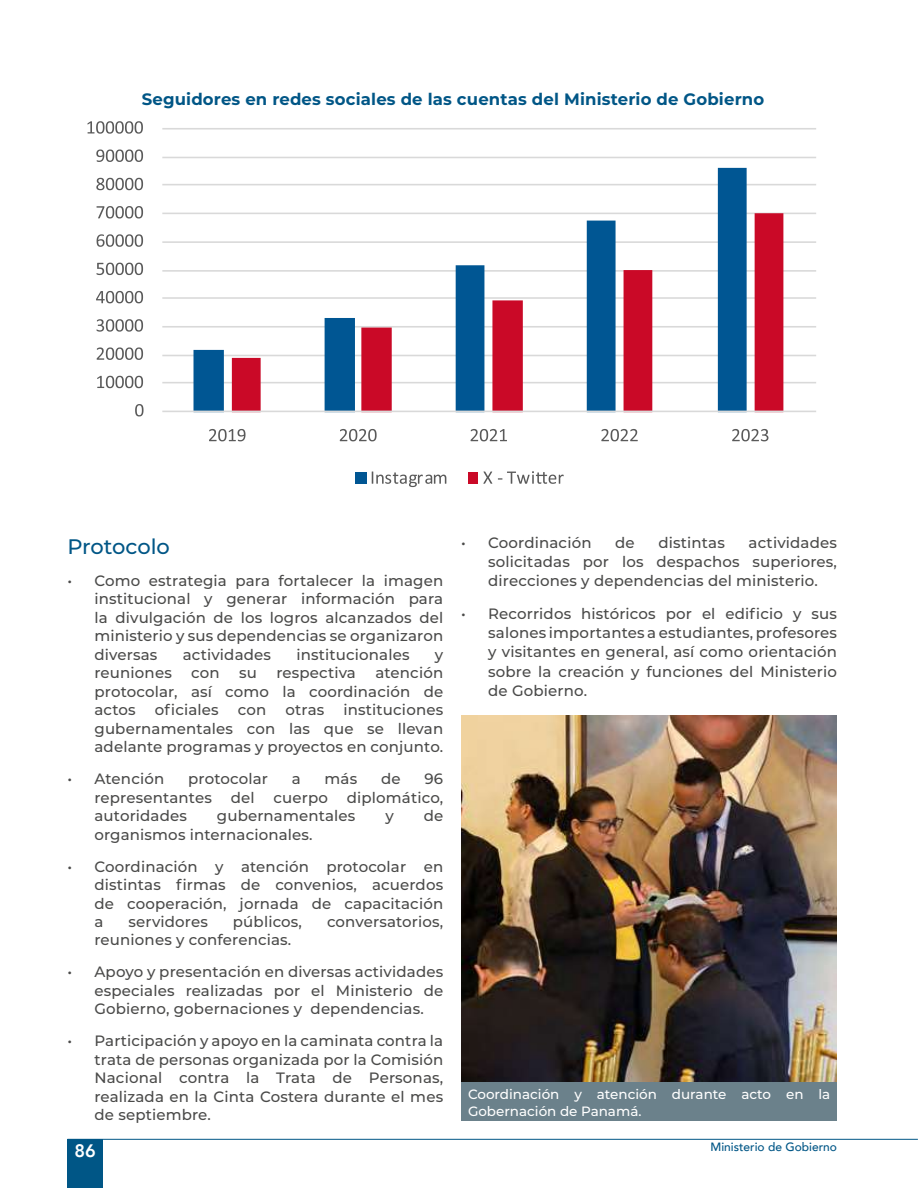
<style>
.page{position:relative;width:918px;height:1188px;background:#fff}
.page>*{position:absolute;margin:0;border:0;box-sizing:border-box;transform-origin:0 0}
.t1{font:500 21px "Montserrat";letter-spacing:-.005em;color:#005686}
.t2{font:800 18px "Avenir";color:#fff}
.t3{font:700 16.5px "Montserrat";letter-spacing:.01em;color:#005686}
.t4{font:500 15px/18.5px "Montserrat";letter-spacing:.01em;color:#4a4a49;text-align:justify}
.t5{font:500 13.5px/16.2px "Montserrat";color:#fff}
.t6{font:500 12px "Avenir";color:#005686}
</style>
<div class="page">
<hr style="left:68px;top:1139px;width:850px;height:1px;background:#005686">
<div style="left:68px;top:1139px;width:35px;height:49px;background:#005686"></div>
<img style="left:461px;top:716px;width:376px;height:366px">
<div style="left:461px;top:1082px;width:376px;height:38px;background:#6b818b"></div>
<hr style="left:162px;top:128px;width:654px;height:2px;background:#d9d9d9">
<hr style="left:162px;top:157px;width:654px;height:1px;background:#d9d9d9">
<hr style="left:162px;top:184px;width:654px;height:1px;background:#d9d9d9">
<hr style="left:162px;top:213px;width:654px;height:1px;background:#d9d9d9">
<hr style="left:162px;top:241px;width:654px;height:2px;background:#d9d9d9">
<hr style="left:162px;top:270px;width:654px;height:2px;background:#d9d9d9">
<hr style="left:162px;top:297px;width:654px;height:2px;background:#d9d9d9">
<hr style="left:162px;top:326px;width:654px;height:2px;background:#d9d9d9">
<hr style="left:162px;top:355px;width:654px;height:1px;background:#d9d9d9">
<hr style="left:162px;top:382px;width:654px;height:1px;background:#d9d9d9">
<svg style="left:194px;top:168px;width:553px;height:243px"></svg>
<svg style="left:232px;top:213px;width:551px;height:198px"></svg>
<hr style="left:162px;top:411px;width:654px;height:1px;background:#d9d9d9">
<svg style="left:135px;top:404px;width:9px;height:12px"></svg>
<svg style="left:97px;top:376px;width:46px;height:12px"></svg>
<svg style="left:97px;top:347px;width:46px;height:13px"></svg>
<svg style="left:97px;top:319px;width:46px;height:13px"></svg>
<svg style="left:96px;top:291px;width:47px;height:12px"></svg>
<svg style="left:97px;top:263px;width:46px;height:12px"></svg>
<svg style="left:97px;top:234px;width:46px;height:13px"></svg>
<svg style="left:97px;top:206px;width:46px;height:13px"></svg>
<svg style="left:96px;top:178px;width:47px;height:12px"></svg>
<svg style="left:96px;top:149px;width:47px;height:13px"></svg>
<svg style="left:87px;top:121px;width:56px;height:13px"></svg>
<svg style="left:209px;top:429px;width:37px;height:12px"></svg>
<svg style="left:340px;top:429px;width:37px;height:12px"></svg>
<svg style="left:471px;top:429px;width:36px;height:12px"></svg>
<svg style="left:601px;top:429px;width:37px;height:12px"></svg>
<svg style="left:732px;top:429px;width:36px;height:12px"></svg>
<div style="left:355px;top:473px;width:11px;height:11px;background:#005693"></div>
<svg style="left:372px;top:472px;width:74px;height:15px"></svg>
<div style="left:468px;top:473px;width:10px;height:11px;background:#ca0927"></div>
<svg style="left:483px;top:472px;width:9px;height:12px"></svg>
<svg style="left:498px;top:471px;width:66px;height:13px"></svg>
<p class="t3" style="left:142px;top:87px;width:624px">Seguidores en redes sociales de las cuentas del Ministerio de Gobierno</p>
<h1 class="t1" style="left:68px;top:532px;width:104px">Protocolo</h1>
<p class="t4" style="left:94px;top:571px;width:350px;text-indent:-27px">• Como estrategia para fortalecer la imagen institucional y generar información para la divulgación de los logros alcanzados del ministerio y sus dependencias se organizaron diversas</p>
<p class="t4" style="left:183px;top:645px;width:90px">actividades</p>
<p class="t4" style="left:296px;top:645px;width:115px">institucionales</p>
<p class="t4" style="left:435px;top:645px;width:10px">y</p>
<p class="t4" style="left:94px;top:663px;width:350px;text-indent:281px">atención protocolar, así como la coordinación de actos</p>
<p class="t4" style="left:94px;top:663px;width:79px">reuniones</p>
<p class="t4" style="left:191px;top:663px;width:30px">con</p>
<p class="t4" style="left:239px;top:663px;width:19px">su</p>
<p class="t4" style="left:276px;top:663px;width:81px">respectiva</p>
<p class="t4" style="left:94px;top:700px;width:350px;text-indent:249px">instituciones gubernamentales con las que se llevan adelante programas y proyectos en conjunto.</p>
<p class="t4" style="left:68px;top:769px;width:98px">• Atención</p>
<p class="t4" style="left:188px;top:769px;width:81px">protocolar</p>
<p class="t4" style="left:292px;top:769px;width:10px">a</p>
<p class="t4" style="left:325px;top:769px;width:34px">más</p>
<p class="t4" style="left:381px;top:769px;width:21px">de</p>
<p class="t4" style="left:425px;top:769px;width:20px">96</p>
<p class="t4" style="left:94px;top:787px;width:119px">representantes</p>
<p class="t4" style="left:231px;top:787px;width:25px">del</p>
<p class="t4" style="left:274px;top:787px;width:56px">cuerpo</p>
<p class="t4" style="left:347px;top:787px;width:98px">diplomático,</p>
<p class="t4" style="left:94px;top:806px;width:94px">autoridades</p>
<p class="t4" style="left:217px;top:806px;width:140px">gubernamentales</p>
<p class="t4" style="left:385px;top:806px;width:10px">y</p>
<p class="t4" style="left:424px;top:806px;width:21px">de</p>
<p class="t4" style="left:94px;top:824px;width:220px">organismos internacionales.</p>
<p class="t4" style="left:94px;top:856px;width:350px;text-indent:-27px">• Coordinación y atención protocolar en distintas firmas de convenios, acuerdos de cooperación, jornada de capacitación a</p>
<p class="t4" style="left:155px;top:700px;width:65px">oficiales</p>
<p class="t4" style="left:238px;top:700px;width:30px">con</p>
<p class="t4" style="left:286px;top:700px;width:40px">otras</p>
<p class="t4" style="left:129px;top:912px;width:81px">servidores</p>
<p class="t4" style="left:233px;top:912px;width:71px">públicos,</p>
<p class="t4" style="left:327px;top:912px;width:118px">conversatorios,</p>
<p class="t4" style="left:94px;top:930px;width:198px">reuniones y conferencias.</p>
<p class="t4" style="left:94px;top:962px;width:350px;text-indent:-27px">• Apoyo y presentación en diversas actividades especiales realizadas por el Ministerio de Gobierno, gobernaciones y dependencias.</p>
<p class="t4" style="left:94px;top:1031px;width:350px;text-indent:-27px">• Participación y apoyo en la caminata contra la trata de personas organizada por la Comisión Nacional contra la Trata de Personas, realizada en la Cinta Costera durante el mes de septiembre.</p>
<p class="t2" style="left:74px;top:1137px;width:23px">86</p>
<p class="t4" style="left:461px;top:533px;width:132px">• Coordinación</p>
<p class="t4" style="left:615px;top:533px;width:21px">de</p>
<p class="t4" style="left:659px;top:533px;width:68px">distintas</p>
<p class="t4" style="left:488px;top:532px;width:350px;line-height:19.2px;text-indent:260px">actividades solicitadas por los despachos superiores, direcciones y dependencias del ministerio.</p>
<p class="t4" style="left:488px;top:603px;width:350px;line-height:19.2px;text-indent:-27px">• Recorridos históricos por el edificio y sus salones importantes a estudiantes, profesores y visitantes en general, así como orientación sobre la creación y funciones del Ministerio de Gobierno.</p>
<p class="t5" style="left:468px;top:1086px;width:364px">Coordinación y atención durante acto en la<br>Gobernación de Panamá.</p>
<p class="t6" style="left:711px;top:1137px;width:128px">Ministerio de Gobierno</p>
</div>
